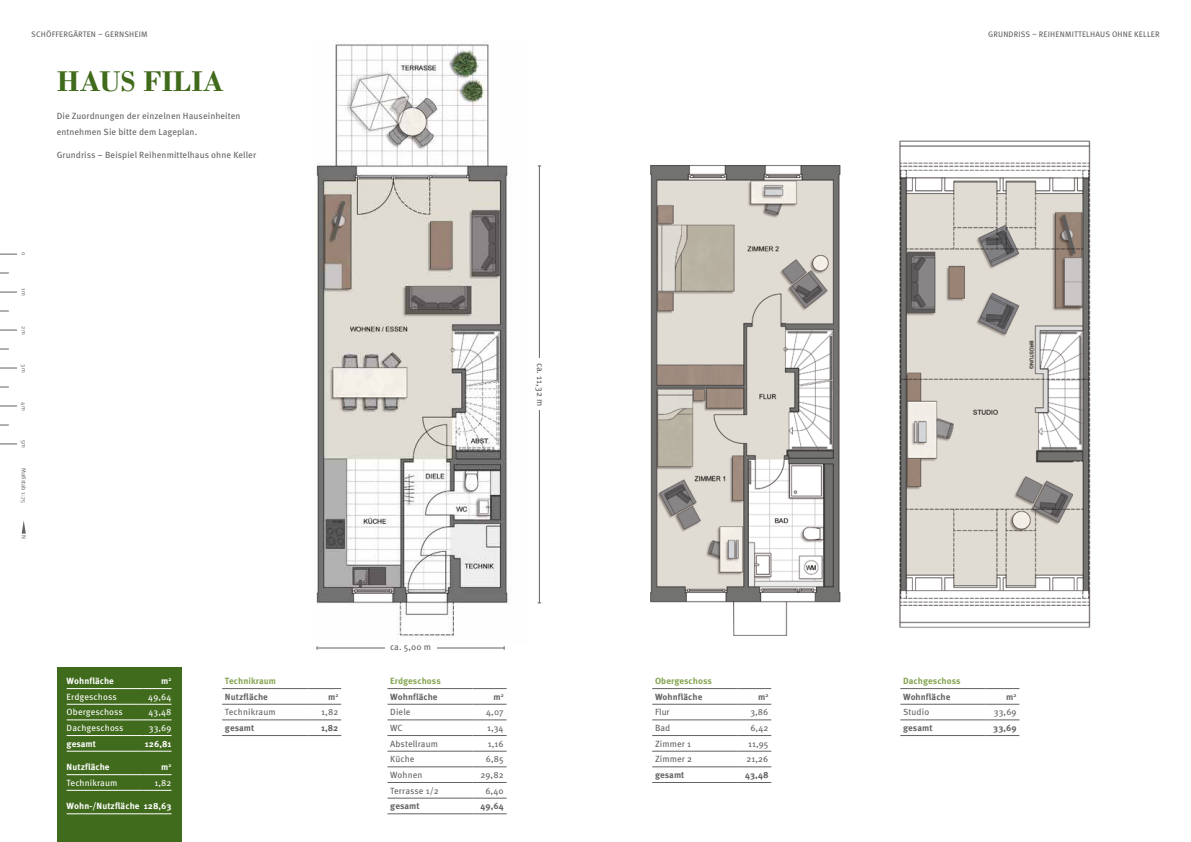
<style>
.page{position:relative;width:1191px;height:842px;background:#fff}
.page>*{position:absolute;margin:0;border:0;box-sizing:border-box;transform-origin:0 0}
.t1{font:700 30px "Bodoni";letter-spacing:.01em;color:#406a1c}
.t2{font:9px/15.9px "Meta Pro";letter-spacing:.01em;color:#646363}
.t3{font:700 9px "Meta Pro";letter-spacing:.01em;color:#646363}
.t4{font:9px "Meta Pro";letter-spacing:.005em;color:#fff}
.t5{font:700 9px "Meta Pro";letter-spacing:.01em;color:#fff}
.t6{font:700 9px "Meta Pro";letter-spacing:.005em;color:#83a450}
.t7{font:8px "Meta Pro";letter-spacing:.02em;color:#646363}
.t8{font:6px "Meta Pro Norm";color:#646363}
</style>
<div class="page">
<img style="left:316px;top:43px;width:193px;height:597px">
<img style="left:650px;top:165px;width:191px;height:470px">
<img style="left:899px;top:140px;width:192px;height:488px">
<img style="left:1073px;top:505px;width:10px;height:85px">
<img style="left:1073px;top:461px;width:10px;height:44px">
<hr style="left:539px;top:166px;width:1px;height:437px;background:#646363">
<div style="left:528px;top:359px;width:16px;height:51px;background:#fff"></div>
<hr style="left:222px;top:688px;width:85px;height:1px;background:#646363">
<hr style="left:307px;top:688px;width:34px;height:1px;background:#646363">
<hr style="left:222px;top:704px;width:85px;height:1px;background:#646363">
<hr style="left:307px;top:704px;width:34px;height:1px;background:#646363">
<hr style="left:222px;top:719px;width:85px;height:1px;background:#646363">
<hr style="left:307px;top:719px;width:34px;height:1px;background:#646363">
<hr style="left:222px;top:735px;width:85px;height:1px;background:#646363">
<hr style="left:307px;top:735px;width:34px;height:1px;background:#646363">
<hr style="left:387px;top:720px;width:85px;height:1px;background:#646363">
<hr style="left:472px;top:720px;width:34px;height:1px;background:#646363">
<hr style="left:387px;top:735px;width:85px;height:1px;background:#646363">
<hr style="left:472px;top:735px;width:34px;height:1px;background:#646363">
<hr style="left:387px;top:751px;width:85px;height:1px;background:#646363">
<hr style="left:472px;top:751px;width:34px;height:1px;background:#646363">
<hr style="left:387px;top:767px;width:85px;height:1px;background:#646363">
<hr style="left:472px;top:767px;width:34px;height:1px;background:#646363">
<hr style="left:387px;top:782px;width:85px;height:1px;background:#646363">
<hr style="left:472px;top:782px;width:34px;height:1px;background:#646363">
<hr style="left:387px;top:688px;width:85px;height:1px;background:#646363">
<hr style="left:472px;top:688px;width:34px;height:1px;background:#646363">
<hr style="left:387px;top:704px;width:85px;height:1px;background:#646363">
<hr style="left:472px;top:704px;width:34px;height:1px;background:#646363">
<hr style="left:387px;top:798px;width:85px;height:1px;background:#646363">
<hr style="left:472px;top:798px;width:34px;height:1px;background:#646363">
<hr style="left:387px;top:813px;width:85px;height:1px;background:#646363">
<hr style="left:472px;top:813px;width:34px;height:1px;background:#646363">
<div style="left:57px;top:667px;width:124px;height:175px;background:#406a1c"></div>
<hr style="left:67px;top:704px;width:76px;height:1px;background:#fff">
<svg style="left:143px;top:704px;width:28px;height:1px"></svg>
<hr style="left:67px;top:720px;width:76px;height:1px;background:#fff">
<svg style="left:143px;top:720px;width:28px;height:1px"></svg>
<hr style="left:67px;top:774px;width:76px;height:1px;background:#fff">
<svg style="left:143px;top:774px;width:28px;height:1px"></svg>
<hr style="left:67px;top:790px;width:76px;height:1px;background:#fff">
<svg style="left:143px;top:790px;width:28px;height:1px"></svg>
<hr style="left:67px;top:688px;width:76px;height:1px;background:#fff">
<svg style="left:143px;top:688px;width:28px;height:1px"></svg>
<hr style="left:67px;top:735px;width:76px;height:1px;background:#fff">
<svg style="left:143px;top:735px;width:28px;height:1px"></svg>
<hr style="left:67px;top:751px;width:76px;height:1px;background:#fff">
<svg style="left:143px;top:751px;width:28px;height:1px"></svg>
<hr style="left:67px;top:813px;width:76px;height:1px;background:#fff">
<svg style="left:143px;top:813px;width:28px;height:1px"></svg>
<hr style="left:317px;top:648px;width:187px;height:1px;background:#646363">
<div style="left:385px;top:643px;width:51px;height:16px;background:#fff"></div>
<hr style="left:652px;top:720px;width:85px;height:1px;background:#646363">
<hr style="left:737px;top:720px;width:34px;height:1px;background:#646363">
<hr style="left:652px;top:735px;width:85px;height:1px;background:#646363">
<hr style="left:737px;top:735px;width:34px;height:1px;background:#646363">
<hr style="left:652px;top:751px;width:85px;height:1px;background:#646363">
<hr style="left:737px;top:751px;width:34px;height:1px;background:#646363">
<hr style="left:652px;top:688px;width:85px;height:1px;background:#646363">
<hr style="left:737px;top:688px;width:34px;height:1px;background:#646363">
<hr style="left:652px;top:704px;width:85px;height:1px;background:#646363">
<hr style="left:737px;top:704px;width:34px;height:1px;background:#646363">
<hr style="left:652px;top:766px;width:85px;height:1px;background:#646363">
<hr style="left:737px;top:766px;width:34px;height:1px;background:#646363">
<hr style="left:652px;top:782px;width:85px;height:1px;background:#646363">
<hr style="left:737px;top:782px;width:34px;height:1px;background:#646363">
<hr style="left:900px;top:688px;width:85px;height:1px;background:#646363">
<hr style="left:985px;top:688px;width:34px;height:1px;background:#646363">
<hr style="left:900px;top:704px;width:85px;height:1px;background:#646363">
<hr style="left:985px;top:704px;width:34px;height:1px;background:#646363">
<hr style="left:900px;top:719px;width:85px;height:1px;background:#646363">
<hr style="left:985px;top:719px;width:34px;height:1px;background:#646363">
<hr style="left:900px;top:735px;width:85px;height:1px;background:#646363">
<hr style="left:985px;top:735px;width:34px;height:1px;background:#646363">
<svg style="left:0;top:254px;width:17px;height:1px"></svg>
<svg style="left:0;top:292px;width:17px;height:1px"></svg>
<svg style="left:0;top:330px;width:17px;height:1px"></svg>
<svg style="left:0;top:368px;width:17px;height:1px"></svg>
<svg style="left:0;top:406px;width:17px;height:1px"></svg>
<svg style="left:0;top:444px;width:17px;height:1px"></svg>
<svg style="left:22px;top:520px;width:4px;height:14px"></svg>
<p class="t7" style="left:31px;top:28px;width:118px">SCHÖFFERGÄRTEN – GERNSHEIM</p>
<h1 class="t1" style="left:57px;top:63px;width:169px">HAUS FILIA</h1>
<p class="t2" style="left:57px;top:107px;width:185px">Die Zuordnungen der einzelnen Hauseinheiten entnehmen Sie bitte dem Lageplan.</p>
<p class="t2" style="left:57px;top:147px;width:201px">Grundriss – Beispiel Reihenmittelhaus ohne Keller</p>
<p class="t8" style="left:28px;top:252px;width:5px;rotate:90deg">0</p>
<p class="t8" style="left:28px;top:288px;width:10px;rotate:90deg">1m</p>
<p class="t8" style="left:28px;top:326px;width:10px;rotate:90deg">2m</p>
<p class="t8" style="left:28px;top:364px;width:10px;rotate:90deg">3m</p>
<p class="t8" style="left:28px;top:401px;width:10px;rotate:90deg">4m</p>
<p class="t8" style="left:28px;top:440px;width:10px;rotate:90deg">5m</p>
<p class="t8" style="left:28px;top:468px;width:36px;rotate:90deg">Maßstab 1:75</p>
<p class="t8" style="left:28px;top:535px;width:5px;rotate:90deg">N</p>
<p class="t5" style="left:67px;top:674px;width:49px">Wohnfläche</p>
<p class="t5" style="left:161px;top:674px;width:12px">m<sup>2</sup></p>
<p class="t4" style="left:67px;top:690px;width:52px">Erdgeschoss</p>
<p class="t4" style="left:148px;top:690px;width:25px">49,64</p>
<p class="t4" style="left:67px;top:705px;width:58px">Obergeschoss</p>
<p class="t4" style="left:148px;top:705px;width:25px">43,48</p>
<p class="t4" style="left:67px;top:721px;width:59px">Dachgeschoss</p>
<p class="t4" style="left:149px;top:721px;width:24px">33,69</p>
<p class="t5" style="left:67px;top:737px;width:31px">gesamt</p>
<p class="t5" style="left:145px;top:737px;width:28px">126,81</p>
<p class="t5" style="left:67px;top:760px;width:44px">Nutzfläche</p>
<p class="t5" style="left:161px;top:760px;width:12px">m<sup>2</sup></p>
<p class="t4" style="left:67px;top:776px;width:52px">Technikraum</p>
<p class="t4" style="left:154px;top:776px;width:19px">1,82</p>
<p class="t5" style="left:67px;top:799px;width:106px">Wohn-/Nutzfläche 128,63</p>
<p class="t6" style="left:225px;top:674px;width:53px">Technikraum</p>
<p class="t3" style="left:225px;top:690px;width:44px">Nutzfläche</p>
<p class="t3" style="left:328px;top:690px;width:12px">m<sup>2</sup></p>
<p class="t2" style="left:225px;top:704px;width:52px">Technikraum</p>
<p class="t2" style="left:321px;top:704px;width:19px">1,82</p>
<p class="t3" style="left:225px;top:721px;width:31px">gesamt</p>
<p class="t3" style="left:321px;top:721px;width:19px">1,82</p>
<p class="t2" style="left:549px;top:362px;width:45px;rotate:90deg">ca. 11,32 m</p>
<p class="t2" style="left:390px;top:638px;width:42px">ca. 5,00 m</p>
<p class="t6" style="left:390px;top:674px;width:52px">Erdgeschoss</p>
<p class="t3" style="left:390px;top:690px;width:49px">Wohnfläche</p>
<p class="t3" style="left:493px;top:690px;width:12px">m<sup>2</sup></p>
<p class="t2" style="left:390px;top:704px;width:22px">Diele</p>
<p class="t2" style="left:486px;top:704px;width:19px">4,07</p>
<p class="t2" style="left:390px;top:719px;width:14px">WC</p>
<p class="t2" style="left:487px;top:719px;width:18px">1,34</p>
<p class="t2" style="left:390px;top:735px;width:49px">Abstellraum</p>
<p class="t2" style="left:488px;top:735px;width:17px">1,16</p>
<p class="t2" style="left:390px;top:751px;width:26px">Küche</p>
<p class="t2" style="left:486px;top:751px;width:19px">6,85</p>
<p class="t2" style="left:390px;top:766px;width:34px">Wohnen</p>
<p class="t2" style="left:480px;top:766px;width:25px">29,82</p>
<p class="t2" style="left:390px;top:782px;width:50px">Terrasse 1/2</p>
<p class="t2" style="left:485px;top:782px;width:20px">6,40</p>
<p class="t3" style="left:390px;top:799px;width:31px">gesamt</p>
<p class="t3" style="left:480px;top:799px;width:25px">49,64</p>
<p class="t6" style="left:655px;top:674px;width:58px">Obergeschoss</p>
<p class="t3" style="left:655px;top:690px;width:49px">Wohnfläche</p>
<p class="t3" style="left:758px;top:690px;width:12px">m<sup>2</sup></p>
<p class="t2" style="left:655px;top:704px;width:16px">Flur</p>
<p class="t2" style="left:750px;top:704px;width:20px">3,86</p>
<p class="t2" style="left:655px;top:719px;width:17px">Bad</p>
<p class="t2" style="left:750px;top:719px;width:20px">6,42</p>
<p class="t2" style="left:655px;top:735px;width:37px">Zimmer 1</p>
<p class="t2" style="left:748px;top:735px;width:22px">11,95</p>
<p class="t2" style="left:655px;top:751px;width:39px">Zimmer 2</p>
<p class="t2" style="left:746px;top:751px;width:24px">21,26</p>
<p class="t3" style="left:655px;top:768px;width:31px">gesamt</p>
<p class="t3" style="left:745px;top:768px;width:25px">43,48</p>
<p class="t7" style="left:988px;top:28px;width:173px">GRUNDRISS – REIHENMITTELHAUS OHNE KELLER</p>
<p class="t6" style="left:903px;top:674px;width:59px">Dachgeschoss</p>
<p class="t3" style="left:903px;top:690px;width:49px">Wohnfläche</p>
<p class="t3" style="left:1006px;top:690px;width:12px">m<sup>2</sup></p>
<p class="t2" style="left:903px;top:704px;width:28px">Studio</p>
<p class="t2" style="left:994px;top:704px;width:24px">33,69</p>
<p class="t3" style="left:903px;top:721px;width:31px">gesamt</p>
<p class="t3" style="left:993px;top:721px;width:25px">33,69</p>
</div>
